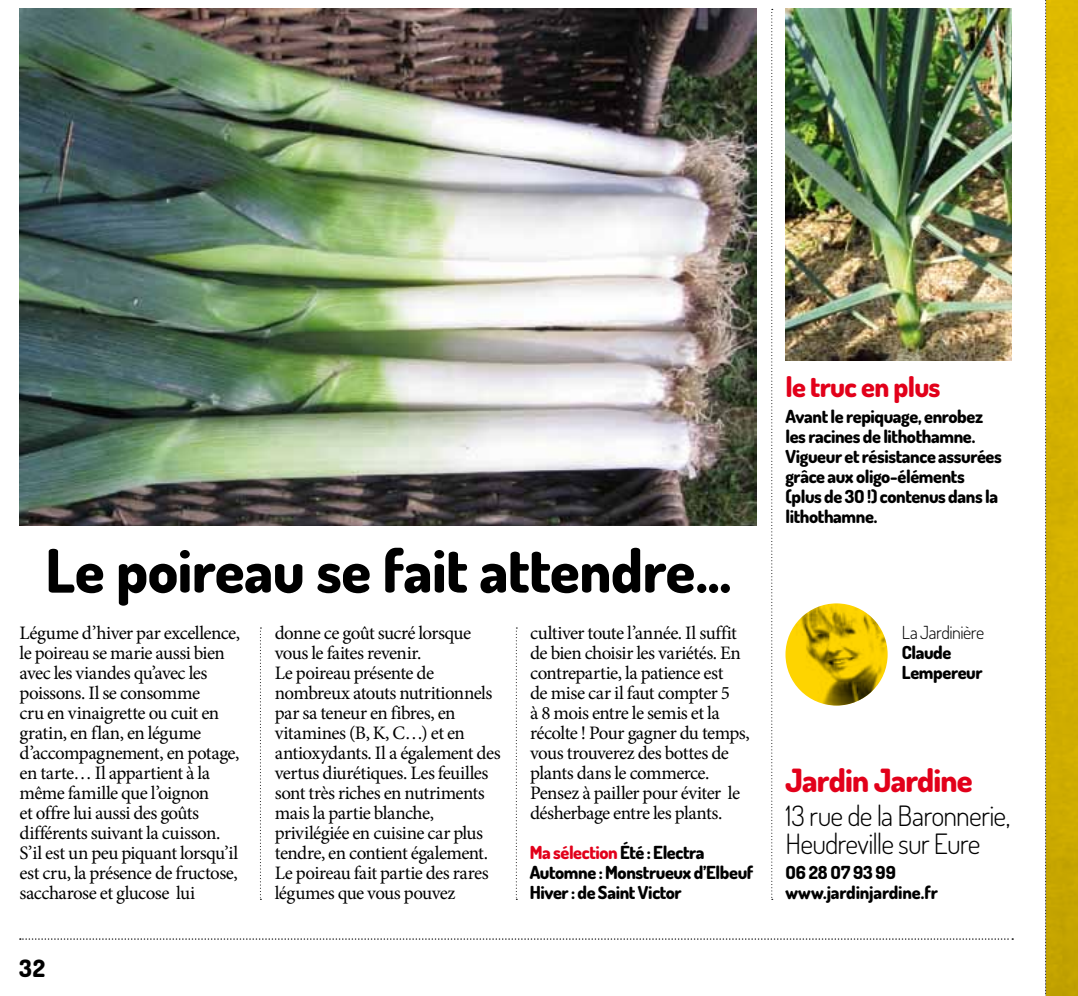
<style>
.page{position:relative;width:1078px;height:996px;background:#fff}
.page>*{position:absolute;margin:0;border:0;box-sizing:border-box;transform-origin:0 0}
.t1{font:800 60px "Dosis";letter-spacing:-.01em;color:#000}
.t2{font:800 32px "Dosis";letter-spacing:-.025em;color:#e2001a}
.t3{font:300 28px/28px "Dosis";letter-spacing:-.03em;color:#000}
.t4{font:800 28px "Dosis";letter-spacing:-.025em;color:#e2001a}
.t5{font:800 24px "Dosis";color:#000}
.t6{font:19px/20px "Minion Pro";letter-spacing:-.03em;color:#000}
.t7{font:800 18px/20px "Dosis";letter-spacing:-.02em;color:#000}
.t8{font:300 18px "Dosis";letter-spacing:-.03em;color:#000}
.s1{color:#e2001a}
</style>
<div class="page">
<img style="left:1046px;top:0;width:31px;height:995px">
<svg style="left:1045px;top:0;width:1px;height:996px"></svg>
<img style="left:785px;top:603px;width:102px;height:102px">
<svg style="left:771px;top:9px;width:1px;height:889px"></svg>
<img style="left:20px;top:9px;width:736px;height:516px">
<svg style="left:260px;top:627px;width:1px;height:272px"></svg>
<svg style="left:515px;top:627px;width:2px;height:272px"></svg>
<img style="left:785px;top:9px;width:226px;height:352px">
<svg style="left:20px;top:938px;width:993px;height:1px"></svg>
<h1 class="t1" style="left:45px;top:532px;width:687px">Le poireau se fait attendre…</h1>
<p class="t6" style="left:20px;top:623px;width:222px">Légume d’hiver par excellence, le poireau se marie aussi bien avec les viandes qu’avec les poissons. Il se consomme<br>cru en vinaigrette ou cuit en gratin, en flan, en légume d’accompagnement, en potage, en tarte… Il appartient à la même famille que l’oignon<br>et offre lui aussi des goûts différents suivant la cuisson.<br>S’il est un peu piquant lorsqu’il est cru, la présence de fructose, saccharose et glucose lui</p>
<p class="t6" style="left:275px;top:623px;width:227px">donne ce goût sucré lorsque vous le faites revenir.<br>Le poireau présente de nombreux atouts nutritionnels par sa teneur en fibres, en vitamines (B, K, C…) et en antioxydants. Il a également des vertus diurétiques. Les feuilles sont très riches en nutriments mais la partie blanche, privilégiée en cuisine car plus tendre, en contient également.<br>Le poireau fait partie des rares légumes que vous pouvez</p>
<p class="t6" style="left:530px;top:623px;width:221px">cultiver toute l’année. Il suffit de bien choisir les variétés. En contrepartie, la patience est<br>de mise car il faut compter 5<br>à 8 mois entre le semis et la récolte ! Pour gagner du temps, vous trouverez des bottes de plants dans le commerce.<br>Pensez à pailler pour éviter le désherbage entre les plants.</p>
<p class="t7" style="left:529px;top:842px;width:225px"><span class="s1">Ma sélection</span> Été : Electra<br>Automne : Monstrueux d’Elbeuf<br>Hiver : de Saint Victor</p>
<p class="t5" style="left:19px;top:952px;width:28px">32</p>
<h3 class="t4" style="left:785px;top:368px;width:156px">le truc en plus</h3>
<p class="t7" style="left:785px;top:405px;width:218px">Avant le repiquage, enrobez les racines de lithothamne.<br>Vigueur et résistance assurées grâce aux oligo-éléments (plus de 3O!) contenus dans la lithothamne.</p>
<p class="t8" style="left:901px;top:620px;width:84px">La Jardinière</p>
<p class="t7" style="left:901px;top:641px;width:82px">Claude<br>Lempereur</p>
<h2 class="t2" style="left:785px;top:759px;width:189px">Jardin Jardine</h2>
<h3 class="t3" style="left:785px;top:800px;width:226px">13 rue de la Baronnerie,<br>Heudreville sur Eure</h3>
<p class="t7" style="left:785px;top:862px;width:154px">O6 28 O7 93 99 www.jardinjardine.fr</p>
</div>
